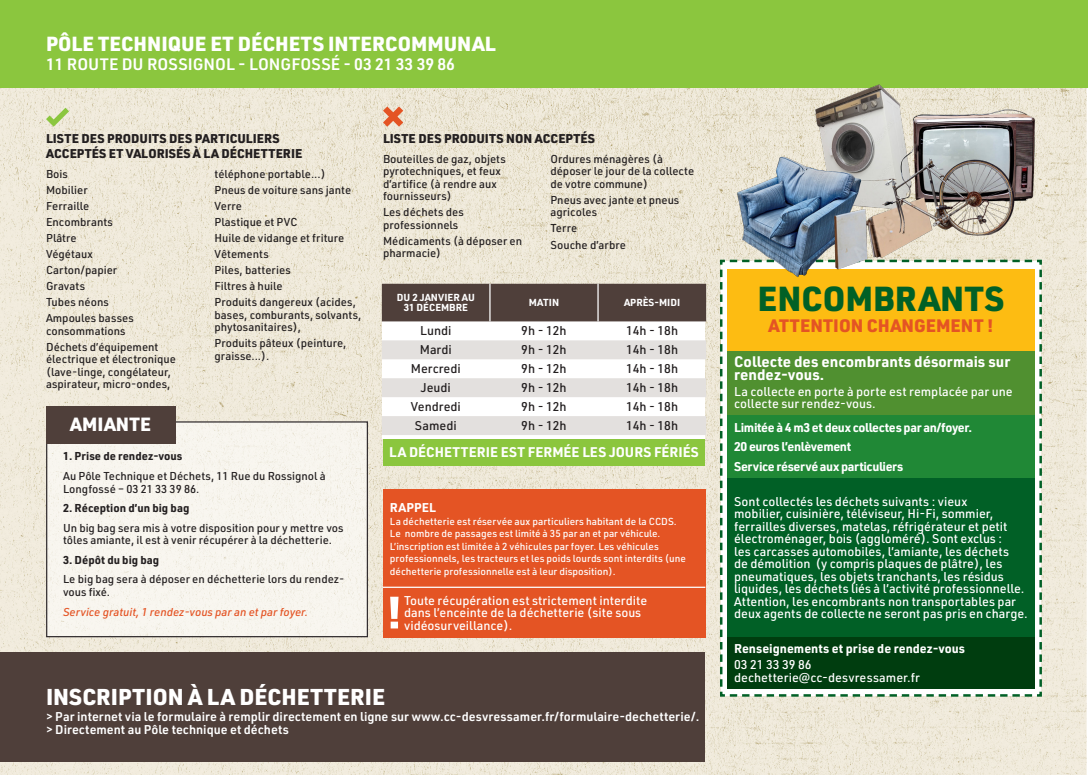
<style>
.page{position:relative;width:1088px;height:780px;background:#fff}
.page>*{position:absolute;margin:0;border:0;box-sizing:border-box;transform-origin:0 0}
.titre_2{font:900 34px "URWDIN";color:#016026}
.texte{font:900 22.5px "URWDIN";color:#fff}
.titre_1{font:900 20px "URWDIN";color:#fff}
.texte-2{font:900 18.75px "URWDIN";letter-spacing:.01em;color:#fff}
.titre_2-2{font:900 17.75px "URWDIN";color:#e45424}
.titre_1-2{font:600 16.25px "URWDIN";color:#fff}
.texte-3{font:700 15px/12.5px "URWDIN";color:#fff}
.texte-4{font:700 13.75px "URWDIN";color:#fff}
.texte-5{font:500 12.5px/12.5px "URWDIN";color:#fff}
.texte-6{font:600 12.5px "URWDIN";color:#fff}
.texte-7{font:500 12.5px "URWDIN";color:#231f20}
.texte-8{font:700 12.5px "URWDIN";letter-spacing:-.025em;color:#fff}
.titre_2-3{font:900 12.5px/15px "URWDIN";color:#231f20}
.texte-9{font:700 12.5px "URWDIN";color:#fff}
.texte-10{font:500 11.25px/12.5px "URWDIN";color:#231f20}
.texte-11{font:700 11.25px "URWDIN";color:#231f20}
.texte-12{font:italic 500 11.25px "URWDIN";color:#e45424}
.texte-13{font:500 10px/12.5px "URWDIN";color:#fff}
.texte-14{font:700 10px "URWDIN";color:#fff}
</style>
<div class="page">
<img style="left:0;top:88px;width:1086px;height:686px">
<div style="left:0;top:0;width:1088px;height:88px;background:#8bc63e"></div>
<div style="left:0;top:652px;width:705px;height:109px;background:#4f3f3a"></div>
<svg style="left:46px;top:108px;width:23px;height:19px"></svg>
<svg style="left:383px;top:106px;width:20px;height:21px"></svg>
<div style="left:47px;top:422px;width:320px;height:214px;background:#f8f5ef"></div>
<div style="left:46px;top:421px;width:322px;height:216px;border:1px solid #332e30"></div>
<div style="left:46px;top:406px;width:129px;height:37px;background:#4f3f3a"></div>
<div style="left:383px;top:489px;width:322px;height:99px;background:#e45424"></div>
<div style="left:383px;top:438px;width:322px;height:28px;background:#8bc63e"></div>
<div style="left:383px;top:284px;width:322px;height:154px;background:#fff"></div>
<div style="left:382px;top:284px;width:324px;height:37px;background:#4f3f3a"></div>
<svg style="left:382px;top:340px;width:324px;height:95px"></svg>
<hr style="left:489px;top:284px;width:1px;height:37px;background:#fff">
<hr style="left:597px;top:284px;width:2px;height:37px;background:#fff">
<div style="left:383px;top:588px;width:322px;height:49px;background:#e45424"></div>
<svg style="left:390px;top:596px;width:8px;height:32px"></svg>
<svg style="left:719px;top:293px;width:324px;height:405px"></svg>
<div style="left:727px;top:349px;width:308px;height:66px;background:#509030"></div>
<div style="left:727px;top:478px;width:308px;height:159px;background:#016026"></div>
<div style="left:727px;top:415px;width:308px;height:63px;background:#208836"></div>
<hr style="left:383px;top:586px;width:322px;height:2px;background:#fff">
<div style="left:727px;top:269px;width:308px;height:81px;background:#fdbc12"></div>
<img style="left:711px;top:84px;width:342px;height:209px">
<div style="left:727px;top:637px;width:308px;height:52px;background:#003d0f"></div>
<p class="titre_1" style="left:46px;top:30px;width:451px">PÔLE TECHNIQUE ET DÉCHETS INTERCOMMUNAL</p>
<p class="titre_1-2" style="left:46px;top:53px;width:410px">11 ROUTE DU ROSSIGNOL - LONGFOSSÉ - 03 21 33 39 86</p>
<p class="titre_2-3" style="left:46px;top:131px;width:258px">LISTE DES PRODUITS DES PARTICULIERS<br>ACCEPTÉS ET VALORISÉS À LA DÉCHETTERIE</p>
<p class="texte-10" style="left:46px;top:167px;width:23px">Bois</p>
<p class="texte-10" style="left:46px;top:183px;width:43px">Mobilier</p>
<p class="texte-10" style="left:46px;top:199px;width:45px">Ferraille</p>
<p class="texte-10" style="left:46px;top:215px;width:68px">Encombrants</p>
<p class="texte-10" style="left:46px;top:231px;width:32px">Plâtre</p>
<p class="texte-10" style="left:46px;top:247px;width:48px">Végétaux</p>
<p class="texte-10" style="left:46px;top:263px;width:73px">Carton/papier</p>
<p class="texte-10" style="left:46px;top:279px;width:41px">Gravats</p>
<p class="texte-10" style="left:46px;top:295px;width:64px">Tubes néons</p>
<p class="texte-10" style="left:46px;top:311px;width:89px">Ampoules basses consommations</p>
<p class="texte-10" style="left:46px;top:340px;width:131px">Déchets d’équipement électrique et électronique (lave-linge, congélateur, aspirateur, micro-ondes,</p>
<p class="texte-10" style="left:215px;top:167px;width:113px">téléphone portable...)</p>
<p class="texte-10" style="left:215px;top:183px;width:138px">Pneus de voiture sans jante</p>
<p class="texte-10" style="left:215px;top:199px;width:29px">Verre</p>
<p class="texte-10" style="left:215px;top:215px;width:84px">Plastique et PVC</p>
<p class="texte-10" style="left:215px;top:231px;width:131px">Huile de vidange et friture</p>
<p class="texte-10" style="left:215px;top:247px;width:56px">Vêtements</p>
<p class="texte-10" style="left:215px;top:263px;width:78px">Piles, batteries</p>
<p class="texte-10" style="left:215px;top:279px;width:70px">Filtres à huile</p>
<p class="texte-10" style="left:215px;top:295px;width:148px">Produits dangereux (acides, bases, comburants, solvants, phytosanitaires),</p>
<p class="texte-10" style="left:215px;top:336px;width:133px">Produits pâteux (peinture, graisse...).</p>
<p class="texte-2" style="left:70px;top:411px;width:82px">AMIANTE</p>
<p class="texte-11" style="left:63px;top:448px;width:121px">1. Prise de rendez-vous</p>
<p class="texte-10" style="left:63px;top:469px;width:264px">Au Pôle Technique et Déchets, 11 Rue du Rossignol à<br>Longfossé – 03 21 33 39 86.</p>
<p class="texte-11" style="left:63px;top:500px;width:128px">2. Réception d’un big bag</p>
<p class="texte-10" style="left:63px;top:521px;width:282px">Un big bag sera mis à votre disposition pour y mettre vos tôles amiante, il est à venir récupérer à la déchetterie.</p>
<p class="texte-11" style="left:63px;top:552px;width:98px">3. Dépôt du big bag</p>
<p class="texte-10" style="left:63px;top:572px;width:283px">Le big bag sera à déposer en déchetterie lors du rendez&shy;vous fixé.</p>
<p class="texte-12" style="left:63px;top:604px;width:246px">Service gratuit, 1 rendez-vous par an et par foyer.</p>
<p class="titre_2-3" style="left:383px;top:131px;width:213px">LISTE DES PRODUITS NON ACCEPTÉS</p>
<p class="texte-10" style="left:383px;top:152px;width:124px">Bouteilles de gaz, objets pyrotechniques, et feux d’artifice (à rendre aux fournisseurs)</p>
<p class="texte-10" style="left:383px;top:206px;width:82px">Les déchets des professionnels</p>
<p class="texte-10" style="left:383px;top:234px;width:141px">Médicaments (à déposer en pharmacie)</p>
<p class="texte-10" style="left:550px;top:152px;width:145px">Ordures ménagères (à déposer le jour de la collecte de votre commune)</p>
<p class="texte-10" style="left:550px;top:193px;width:130px">Pneus avec jante et pneus agricoles</p>
<p class="texte-10" style="left:550px;top:222px;width:28px">Terre</p>
<p class="texte-10" style="left:550px;top:238px;width:77px">Souche d’arbre</p>
<p class="texte-14" style="left:397px;top:291px;width:80px">DU 2 JANVIER AU</p>
<p class="texte-14" style="left:404px;top:301px;width:66px">31 DÉCEMBRE</p>
<p class="texte-14" style="left:529px;top:296px;width:32px">MATIN</p>
<p class="texte-14" style="left:624px;top:296px;width:58px">APRÈS-MIDI</p>
<p class="texte-7" style="left:420px;top:322px;width:33px">Lundi</p>
<p class="texte-7" style="left:521px;top:322px;width:47px">9h - 12h</p>
<p class="texte-7" style="left:626px;top:322px;width:54px">14h - 18h</p>
<p class="texte-7" style="left:420px;top:341px;width:34px">Mardi</p>
<p class="texte-7" style="left:521px;top:341px;width:47px">9h - 12h</p>
<p class="texte-7" style="left:626px;top:341px;width:54px">14h - 18h</p>
<p class="texte-7" style="left:411px;top:360px;width:51px">Mercredi</p>
<p class="texte-7" style="left:521px;top:360px;width:47px">9h - 12h</p>
<p class="texte-7" style="left:626px;top:360px;width:54px">14h - 18h</p>
<p class="texte-7" style="left:421px;top:379px;width:32px">Jeudi</p>
<p class="texte-7" style="left:521px;top:379px;width:47px">9h - 12h</p>
<p class="texte-7" style="left:626px;top:379px;width:54px">14h - 18h</p>
<p class="texte-7" style="left:411px;top:398px;width:52px">Vendredi</p>
<p class="texte-7" style="left:521px;top:398px;width:47px">9h - 12h</p>
<p class="texte-7" style="left:626px;top:398px;width:54px">14h - 18h</p>
<p class="texte-7" style="left:415px;top:417px;width:43px">Samedi</p>
<p class="texte-7" style="left:521px;top:417px;width:47px">9h - 12h</p>
<p class="texte-7" style="left:626px;top:417px;width:54px">14h - 18h</p>
<p class="texte-4" style="left:389px;top:443px;width:311px">LA DÉCHETTERIE EST FERMÉE LES JOURS FÉRIÉS</p>
<p class="texte-8" style="left:390px;top:499px;width:47px">RAPPEL</p>
<p class="texte-13" style="left:390px;top:514px;width:298px">La déchetterie est réservée aux particuliers habitant de la CCDS.<br>Le nombre de passages est limité à 35 par an et par véhicule.<br>L’inscription est limitée à 2 véhicules par foyer. Les véhicules professionnels, les tracteurs et les poids lourds sont interdits (une déchetterie professionnelle est à leur disposition).</p>
<p class="texte-5" style="left:404px;top:593px;width:245px">Toute récupération est strictement interdite dans l’enceinte de la déchetterie (site sous vidéosurveillance).</p>
<p class="texte" style="left:46px;top:681px;width:341px">INSCRIPTION À LA DÉCHETTERIE</p>
<p class="texte-6" style="left:46px;top:708px;width:655px">&gt; Par internet via le formulaire à remplir directement en ligne sur www.cc-desvressamer.fr/formulaire-dechetterie/.</p>
<p class="texte-6" style="left:46px;top:721px;width:244px">&gt; Directement au Pôle technique et déchets</p>
<p class="titre_2" style="left:757px;top:275px;width:248px">ENCOMBRANTS</p>
<p class="titre_2-2" style="left:768px;top:313px;width:226px">ATTENTION CHANGEMENT !</p>
<p class="texte-3" style="left:734px;top:355px;width:278px">Collecte des encombrants désormais sur rendez-vous.</p>
<p class="texte-5" style="left:734px;top:385px;width:280px">La collecte en porte à porte est remplacée par une collecte sur rendez-vous.</p>
<p class="texte-8" style="left:734px;top:418px;width:239px">Limitée à 4 m3 et deux collectes par an/foyer.</p>
<p class="texte-8" style="left:734px;top:438px;width:118px">20 euros l’enlèvement</p>
<p class="texte-8" style="left:734px;top:457px;width:171px">Service réservé aux particuliers</p>
<p class="texte-5" style="left:734px;top:494px;width:295px">Sont collectés les déchets suivants : vieux<br>mobilier, cuisinière, téléviseur, Hi-Fi, sommier, ferrailles diverses, matelas, réfrigérateur et petit électroménager, bois (aggloméré). Sont exclus :<br>les carcasses automobiles, l’amiante, les déchets<br>de démolition (y compris plaques de plâtre), les pneumatiques, les objets tranchants, les résidus liquides, les déchets liés à l’activité professionnelle.<br>Attention, les encombrants non transportables par deux agents de collecte ne seront pas pris en charge.</p>
<p class="texte-9" style="left:734px;top:640px;width:232px">Renseignements et prise de rendez-vous</p>
<p class="texte-5" style="left:734px;top:658px;width:187px">03 21 33 39 86 dechetterie@cc-desvressamer.fr</p>
</div>
